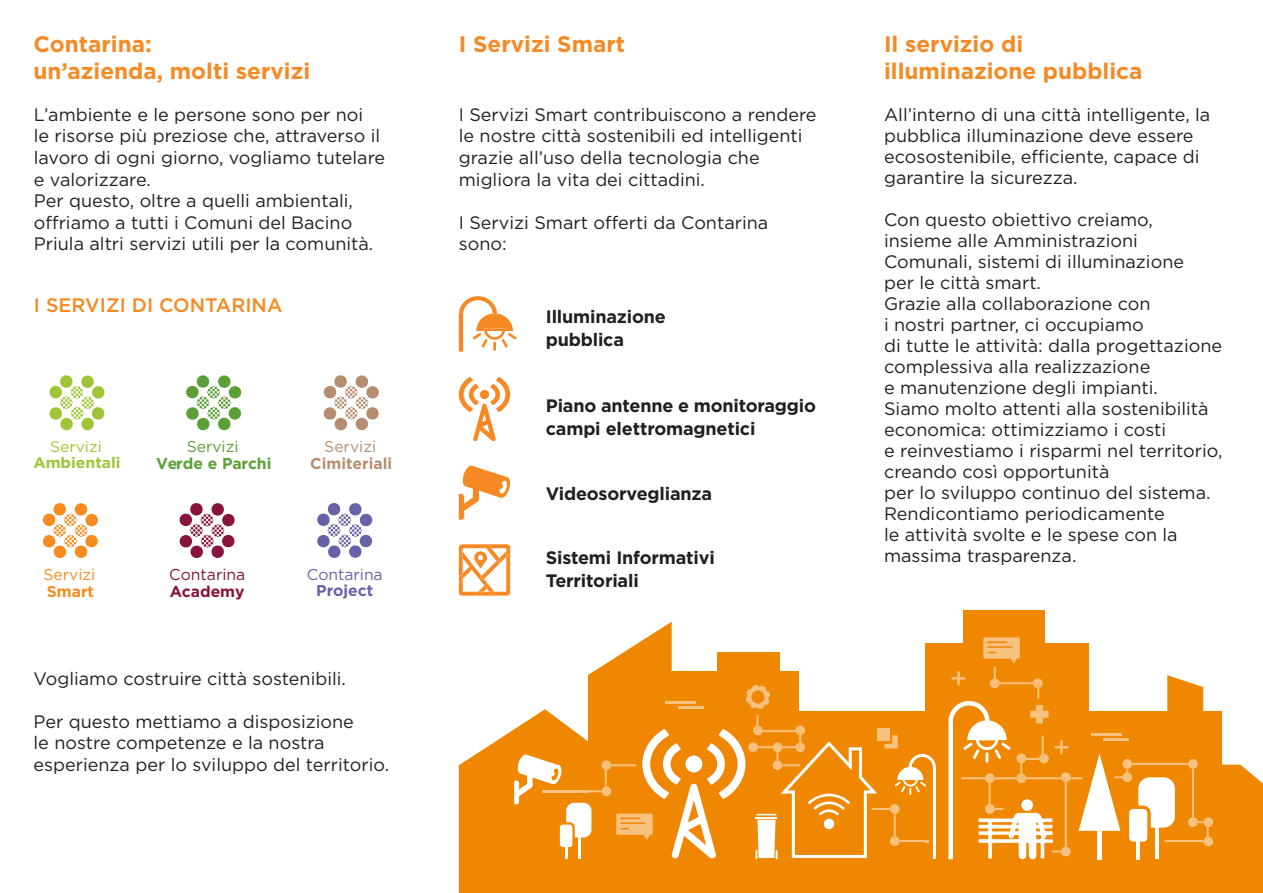
<style>
.page{position:relative;width:1263px;height:893px;background:#fff}
.page>*{position:absolute;margin:0;border:0;box-sizing:border-box;transform-origin:0 0}
.t1{font:700 22.5px "Gotham";color:#f58a24}
.t2{font:500 19.5px "Gotham";color:#f68923}
.t3{font:18px/21.6px "Gotham";color:#231f20}
.t4{font:700 18px/22.5px "Gotham";letter-spacing:-.01em;color:#231f20}
.t5{font:700 15.75px "Gotham";color:#5b9f37}
.t6{font:700 15.75px "Gotham";color:#b68d71}
.t7{font:15.75px "Gotham";color:#88133d}
.t8{font:15.75px "Gotham";color:#6762a7}
.t9{font:700 15.75px "Gotham";color:#88133d}
.t10{font:15.75px "Gotham";color:#5b9f37}
.t11{font:700 15.75px "Gotham";color:#6762a7}
.t12{font:15.75px "Gotham";color:#b68d71}
.t13{font:15.75px "Gotham";color:#f68b1f}
.t14{font:700 15.75px "Gotham";color:#f68b1f}
.t15{font:700 15.3px "Gotham";color:#9ec536}
.t16{font:15.3px "Gotham";color:#9ec536}
.s1{font-family:"Minion Pro"}
</style>
<div class="page">
<svg style="left:179px;top:503px;width:56px;height:55px"></svg>
<svg style="left:186px;top:375px;width:56px;height:56px"></svg>
<svg style="left:317px;top:503px;width:56px;height:55px"></svg>
<svg style="left:323px;top:375px;width:56px;height:56px"></svg>
<svg style="left:43px;top:503px;width:55px;height:55px"></svg>
<svg style="left:49px;top:375px;width:56px;height:56px"></svg>
<svg style="left:459px;top:377px;width:51px;height:64px"></svg>
<svg style="left:459px;top:465px;width:52px;height:55px"></svg>
<svg style="left:459px;top:544px;width:51px;height:52px"></svg>
<svg style="left:459px;top:296px;width:58px;height:56px"></svg>
<div style="left:925px;top:643px;width:163px;height:250px;background:#f08700"></div>
<div style="left:963px;top:610px;width:82px;height:33px;background:#f08700"></div>
<svg style="left:459px;top:622px;width:477px;height:271px"></svg>
<svg style="left:948px;top:637px;width:315px;height:256px"></svg>
<p class="t1" style="left:34px;top:29px;width:120px">Contarina:</p>
<p class="t1" style="left:34px;top:56px;width:278px">un’azienda, molti servizi</p>
<p class="t3" style="left:34px;top:103px;width:353px">L’ambiente e le persone sono per noi<br>le risorse più preziose che, attraverso il lavoro di ogni giorno, vogliamo tutelare e valorizzare.</p>
<p class="t3" style="left:34px;top:190px;width:341px">Per questo, oltre a quelli ambientali, offriamo a tutti i Comuni del Bacino<br>Priula altri servizi utili per la comunità<span class="s1">.</span></p>
<p class="t2" style="left:34px;top:293px;width:250px">I SERVIZI DI CONTARINA</p>
<p class="t16" style="left:50px;top:437px;width:53px">Servizi</p>
<p class="t15" style="left:33px;top:452px;width:89px">Ambientali</p>
<p class="t10" style="left:187px;top:436px;width:53px">Servizi</p>
<p class="t5" style="left:156px;top:453px;width:117px">Verde e Parchi</p>
<p class="t12" style="left:324px;top:436px;width:53px">Servizi</p>
<p class="t6" style="left:310px;top:453px;width:83px">Cimiteriali</p>
<p class="t13" style="left:43px;top:564px;width:53px">Servizi</p>
<p class="t14" style="left:47px;top:580px;width:49px">Smart</p>
<p class="t7" style="left:169px;top:564px;width:77px">Contarina</p>
<p class="t9" style="left:170px;top:580px;width:76px">Academy</p>
<p class="t8" style="left:307px;top:564px;width:77px">Contarina</p>
<p class="t11" style="left:316px;top:580px;width:59px">Project</p>
<p class="t3" style="left:34px;top:667px;width:314px">Vogliamo costruire città sostenibili.</p>
<p class="t3" style="left:34px;top:710px;width:357px">Per questo mettiamo a disposizione<br>le nostre competenze e la nostra esperienza per lo sviluppo del territorio.</p>
<p class="t1" style="left:459px;top:29px;width:168px">I Servizi Smart</p>
<p class="t1" style="left:884px;top:29px;width:141px">Il servizio di</p>
<p class="t1" style="left:884px;top:56px;width:260px">illuminazione pubblica</p>
<p class="t3" style="left:459px;top:103px;width:359px">I Servizi Smart contribuiscono a rendere le nostre città sostenibili ed intelligenti grazie all’uso della tecnologia che migliora la vita dei cittadini.</p>
<p class="t3" style="left:459px;top:211px;width:311px">I Servizi Smart offerti da Contarina sono:</p>
<p class="t4" style="left:546px;top:306px;width:122px">Illuminazione</p>
<p class="t4" style="left:546px;top:328px;width:80px">pubblica</p>
<p class="t4" style="left:546px;top:395px;width:272px">Piano antenne e monitoraggio campi elettromagnetici</p>
<p class="t4" style="left:546px;top:482px;width:168px">Videosorveglianza</p>
<p class="t4" style="left:546px;top:547px;width:170px">Sistemi Informativi</p>
<p class="t4" style="left:546px;top:569px;width:94px">Territoriali</p>
<p class="t3" style="left:884px;top:103px;width:328px;line-height:21px">All’interno di una città intelligente, la pubblica illuminazione deve essere ecosostenibile, efficiente, capace di garantire la sicurezza.</p>
<p class="t3" style="left:884px;top:208px;width:270px">Con questo obiettivo creiamo,</p>
<p class="t3" style="left:884px;top:229px;width:301px;line-height:21px">insieme alle Amministrazioni<br>Comunali, sistemi di illuminazione</p>
<p class="t3" style="left:884px;top:271px;width:158px">per le città smart.</p>
<p class="t3" style="left:884px;top:292px;width:268px">Grazie alla collaborazione con</p>
<p class="t3" style="left:884px;top:313px;width:261px">i nostri partner, ci occupiamo</p>
<p class="t3" style="left:884px;top:334px;width:339px;line-height:21px">di tutte le attività: dalla progettazione complessiva alla realizzazione</p>
<p class="t3" style="left:884px;top:376px;width:275px">e manutenzione degli impianti.</p>
<p class="t3" style="left:884px;top:397px;width:326px;line-height:21px">Siamo molto attenti alla sostenibilità economica: ottimizziamo i costi</p>
<p class="t3" style="left:884px;top:439px;width:340px;line-height:21px">e reinvestiamo i risparmi nel territorio, creando così opportunità</p>
<p class="t3" style="left:884px;top:481px;width:328px">per lo sviluppo continuo del sistema.</p>
<p class="t3" style="left:884px;top:502px;width:295px;line-height:21px">Rendicontiamo periodicamente le attività svolte e le spese con la massima trasparenza.</p>
</div>
